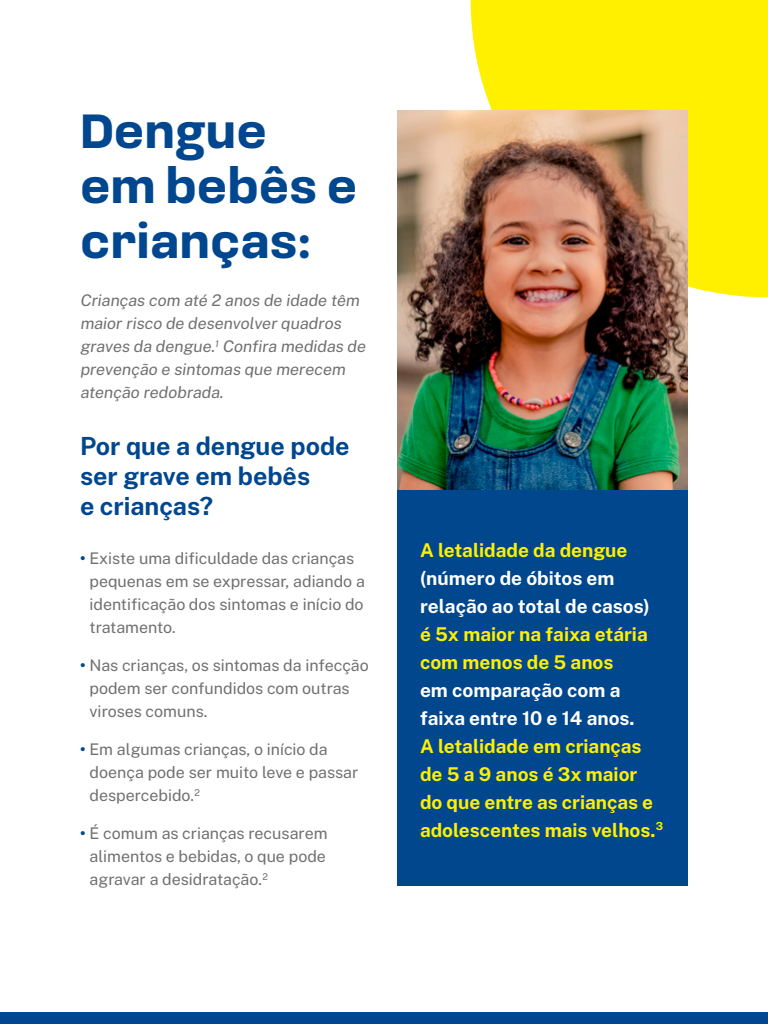
<style>
.page{position:relative;width:768px;height:1024px;background:#fff}
.page>*{position:absolute;margin:0;border:0;box-sizing:border-box;transform-origin:0 0}
.t1{font:700 50px/55px "Loos Normal";color:#00478f}
.t2{font:700 25px/30px "Public Sans";color:#00478f}
.t3{font:700 19px/28px "Public Sans";color:#fff000}
.t4{font:700 19px/28px "Public Sans";color:#fff}
.t5{font:16px/23px "Public Sans";color:#716f6f}
.s1{font-weight:700;color:#00478e}
</style>
<div class="page">
<div style="left:0;top:1012px;width:768px;height:12px;background:#004691"></div>
<div style="left:397px;top:490px;width:291px;height:395px;background:#00478e"></div>
<div style="left:471px;top:0;width:297px;height:297px;background:#fff000"></div>
<img style="left:397px;top:111px;width:291px;height:379px">
<h1 class="t1" style="left:80px;top:101px;width:279px">Dengue<br>em bebês e crianças:</h1>
<p class="t5" style="left:80px;top:288px;width:290px">Crianças com até 2 anos de idade têm maior risco de desenvolver quadros graves da dengue.<sup>1</sup> Confira medidas de prevenção e sintomas que merecem atenção redobrada.</p>
<h2 class="t2" style="left:80px;top:431px;width:271px">Por que a dengue pode ser grave em bebês<br>e crianças?</h2>
<p class="t5" style="left:90px;top:546px;width:277px;text-indent:-10px"><span class="s1">•</span> Existe uma dificuldade das crianças pequenas em se expressar, adiando a identificação dos sintomas e início do tratamento.</p>
<p class="t5" style="left:90px;top:653px;width:281px;text-indent:-10px"><span class="s1">•</span> Nas crianças, os sintomas da infecção podem ser confundidos com outras viroses comuns.</p>
<p class="t5" style="left:90px;top:737px;width:270px;text-indent:-10px"><span class="s1">•</span> Em algumas crianças, o início da doença pode ser muito leve e passar despercebido.<sup>2</sup></p>
<p class="t5" style="left:90px;top:821px;width:240px;text-align:justify;text-indent:-10px"><span class="s1">•</span> É comum as crianças recusarem alimentos e bebidas, o que pode agravar a desidratação.<sup>2</sup></p>
<p class="t3" style="left:420px;top:535px;width:209px">A letalidade da dengue</p>
<p class="t4" style="left:420px;top:563px;width:231px">(número de óbitos em relação ao total de casos)</p>
<p class="t3" style="left:420px;top:619px;width:229px">é 5x maior na faixa etária com menos de 5 anos</p>
<p class="t4" style="left:420px;top:675px;width:216px">em comparação com a faixa entre 10 e 14 anos.</p>
<p class="t3" style="left:420px;top:731px;width:245px">A letalidade em crianças de 5 a 9 anos é 3x maior do que entre as crianças e adolescentes mais velhos.<sup>3</sup></p>
</div>
